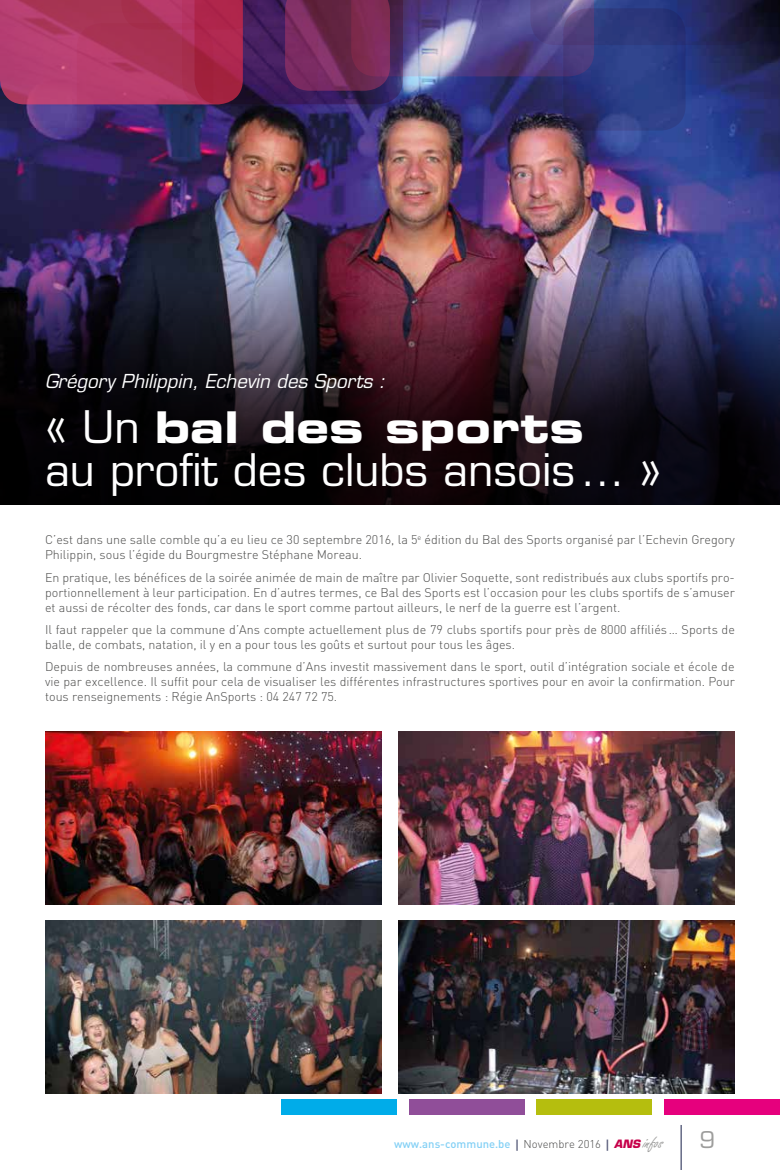
<style>
.page{position:relative;width:780px;height:1170px;background:#fff}
.page>*{position:absolute;margin:0;border:0;box-sizing:border-box;transform-origin:0 0}
.t1{font:43.75px "Eurostile LT Std";color:#fff}
.t2{font:43.75px "Eurostile LT Std Bold Ex 2";color:#fff}
.t3{font:22.5px "Eurostile LT Std";color:#9d9d9c}
.t4{font:italic 18.75px "Eurostile LT Std";color:#fff}
.t5{font:300 12.5px/15px "DIN";color:#4a4a49}
.t6{font:500 11.25px "DIN";color:#83d0f5}
.s1{font-family:"Eurostile LT Std"}
.s2{font-family:"Eurostile LT Std";font-weight:700;color:#585c7a}
.s3{font-weight:300;color:#4a4a49}
.s4{font-family:"Eurostile LT Std";font-weight:700;font-style:italic;color:#c6014a}
.s5{font-family:"Freestyle Script";font-weight:400;font-size:17.5px;color:#9d9d9c}
</style>
<div class="page">
<hr style="left:680px;top:1124px;width:1px;height:45px;background:#464d6d">
<div style="left:536px;top:1098px;width:116px;height:16px;background:#b5be0e"></div>
<div style="left:409px;top:1098px;width:115px;height:16px;background:#904e99"></div>
<div style="left:281px;top:1098px;width:116px;height:16px;background:#00ace9"></div>
<div style="left:664px;top:1098px;width:116px;height:16px;background:#e6007d"></div>
<img style="left:399px;top:920px;width:336px;height:173px">
<img style="left:45px;top:731px;width:336px;height:173px">
<img style="left:399px;top:731px;width:336px;height:173px">
<img style="left:0;top:0;width:780px;height:273px">
<img style="left:0;top:273px;width:780px;height:232px">
<img style="left:45px;top:920px;width:336px;height:173px">
<svg style="left:77px;top:23px;width:136px;height:136px"></svg>
<svg style="left:563px;top:8px;width:122px;height:123px;fill:#2d4089"></svg>
<svg style="left:0;top:0;width:759px;height:106px"></svg>
<h3 class="t4" style="left:45px;top:370px;width:342px">Grégory Philippin, Echevin des Sports :</h3>
<h1 class="t2" style="left:45px;top:396px;width:540px"><span class="s1">« Un</span> bal des sports</h1>
<h1 class="t1" style="left:45px;top:444px;width:617px">au profit des clubs ansois… »</h1>
<p class="t5" style="left:45px;top:532px;width:691px">C’est dans une salle comble qu’a eu lieu ce 30 septembre 2016, la 5<sup>e</sup> édition du Bal des Sports organisé par l’Echevin Gregory<br>Philippin, sous l’égide du Bourgmestre Stéphane Moreau.</p>
<p class="t5" style="left:45px;top:569px;width:691px;text-align:justify">En pratique, les bénéfices de la soirée animée de main de maître par Olivier Soquette, sont redistribués aux clubs sportifs pro&shy;portionnellement à leur participation. En d’autres termes, ce Bal des Sports est l’occasion pour les clubs sportifs de s’amuser et aussi de récolter des fonds, car dans le sport comme partout ailleurs, le nerf de la guerre est l’argent.</p>
<p class="t5" style="left:45px;top:621px;width:691px">Il faut rappeler que la commune d’Ans compte actuellement plus de 79 clubs sportifs pour près de 8000 affiliés… Sports de balle, de combats, natation, il y en a pour tous les goûts et surtout pour tous les âges.</p>
<p class="t5" style="left:45px;top:658px;width:691px;text-align:justify">Depuis de nombreuses années, la commune d’Ans investit massivement dans le sport, outil d’intégration sociale et école de vie par excellence. Il suffit pour cela de visualiser les différentes infrastructures sportives pour en avoir la confirmation. Pour tous renseignements : Régie AnSports : 04 247 72 75.</p>
<p class="t6" style="left:394px;top:1136px;width:270px">www.ans-commune.be <span class="s2">|</span> <span class="s3">Novembre 2016</span> <span class="s2">|</span> <span class="s4">ANS</span> <span class="s5">infos</span></p>
<h2 class="t3" style="left:699px;top:1125px;width:17px">9</h2>
</div>
